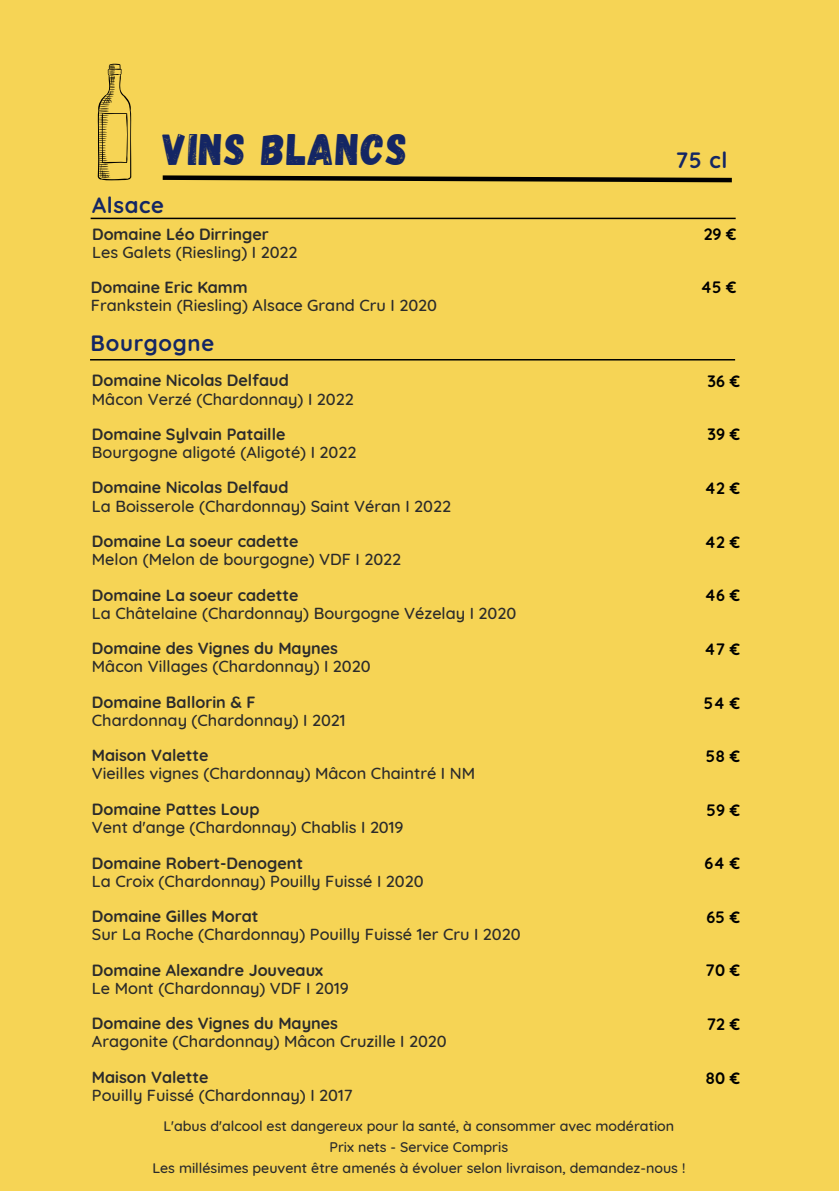
<style>
.page{position:relative;width:839px;height:1191px;background:#fff}
.page>*{position:absolute;margin:0;border:0;box-sizing:border-box;transform-origin:0 0}
.t1{font:44px "Gagalin";letter-spacing:.03em;color:#142664}
.t2{font:700 22.2px "Quicksand";letter-spacing:.03em;color:#142664}
.t3{font:500 16.4px "Quicksand";color:#2b2b2b}
.t4{font:700 16.4px "Quicksand";color:#000}
.t5{font:700 16.2px "Quicksand";color:#2b2b2b}
.t6{font:500 14.2px "Quicksand";color:#2b2b2b}
</style>
<div class="page">
<div style="left:0;top:0;width:838px;height:1191px;background:#f6d455"></div>
<svg style="left:162px;top:175px;width:570px;height:8px"></svg>
<svg style="left:97px;top:64px;width:34px;height:117px"></svg>
<hr style="left:90px;top:359px;width:645px;height:2px;background:#000">
<hr style="left:91px;top:218px;width:644px;height:1px;background:#000">
<p class="t1" style="left:163px;top:120px;width:246px">VINS BLANCS</p>
<h1 class="t2" style="left:676px;top:146px;width:53px">75 cl</h1>
<h4 class="t2" style="left:92px;top:191px;width:74px">Alsace</h4>
<h4 class="t5" style="left:92px;top:224px;width:178px">Domaine Léo Dirringer</h4>
<h3 class="t4" style="left:703px;top:224px;width:34px">29 €</h3>
<h4 class="t3" style="left:92px;top:241px;width:207px">Les Galets (Riesling) I 2022</h4>
<h3 class="t5" style="left:91px;top:276px;width:158px">Domaine Eric Kamm</h3>
<p class="t3" style="left:91px;top:294px;width:348px">Frankstein (Riesling) Alsace Grand Cru I 2020</p>
<p class="t4" style="left:700px;top:277px;width:38px">45 €</p>
<h4 class="t2" style="left:91px;top:329px;width:125px">Bourgogne</h4>
<h4 class="t5" style="left:92px;top:370px;width:198px">Domaine Nicolas Delfaud</h4>
<h3 class="t3" style="left:92px;top:388px;width:263px">Mâcon Verzé (Chardonnay) I 2022</h3>
<h4 class="t4" style="left:707px;top:370px;width:34px">36 €</h4>
<h4 class="t5" style="left:92px;top:424px;width:195px">Domaine Sylvain Pataille</h4>
<h3 class="t3" style="left:92px;top:442px;width:266px">Bourgogne aligoté (Aligoté) I 2022</h3>
<h4 class="t4" style="left:707px;top:424px;width:34px">39 €</h4>
<h4 class="t5" style="left:92px;top:477px;width:198px">Domaine Nicolas Delfaud</h4>
<h3 class="t3" style="left:92px;top:495px;width:360px">La Boisserole (Chardonnay) Saint Véran I 2022</h3>
<h4 class="t4" style="left:704px;top:478px;width:37px">42 €</h4>
<h4 class="t5" style="left:92px;top:531px;width:208px">Domaine La soeur cadette</h4>
<h3 class="t3" style="left:92px;top:549px;width:311px">Melon (Melon de bourgogne) VDF I 2022</h3>
<h4 class="t4" style="left:704px;top:531px;width:37px">42 €</h4>
<h3 class="t5" style="left:92px;top:584px;width:208px">Domaine La soeur cadette</h3>
<h2 class="t3" style="left:92px;top:602px;width:426px">La Châtelaine (Chardonnay) Bourgogne Vézelay I 2020</h2>
<h4 class="t4" style="left:704px;top:585px;width:37px">46 €</h4>
<h4 class="t5" style="left:92px;top:638px;width:248px">Domaine des Vignes du Maynes</h4>
<h3 class="t3" style="left:92px;top:656px;width:280px">Mâcon Villages (Chardonnay) I 2020</h3>
<h4 class="t4" style="left:704px;top:639px;width:37px">47 €</h4>
<h3 class="t5" style="left:92px;top:692px;width:165px">Domaine Ballorin &amp; F</h3>
<h4 class="t3" style="left:92px;top:709px;width:255px">Chardonnay (Chardonnay) I 2021</h4>
<h4 class="t4" style="left:704px;top:692px;width:38px">54 €</h4>
<h4 class="t5" style="left:92px;top:745px;width:118px">Maison Valette</h4>
<h3 class="t3" style="left:92px;top:763px;width:384px">Vieilles vignes (Chardonnay) Mâcon Chaintré I NM</h3>
<h4 class="t4" style="left:705px;top:746px;width:36px">58 €</h4>
<h4 class="t5" style="left:92px;top:799px;width:169px">Domaine Pattes Loup</h4>
<h3 class="t3" style="left:92px;top:817px;width:313px">Vent d'ange (Chardonnay) Chablis I 2019</h3>
<h4 class="t4" style="left:706px;top:799px;width:35px">59 €</h4>
<h4 class="t5" style="left:92px;top:852px;width:213px">Domaine Robert-Denogent</h4>
<h3 class="t3" style="left:92px;top:870px;width:333px">La Croix (Chardonnay) Pouilly Fuissé I 2020</h3>
<h4 class="t4" style="left:704px;top:853px;width:37px">64 €</h4>
<h4 class="t5" style="left:92px;top:906px;width:168px">Domaine Gilles Morat</h4>
<h3 class="t3" style="left:92px;top:924px;width:430px">Sur La Roche (Chardonnay) Pouilly Fuissé 1er Cru I 2020</h3>
<h4 class="t4" style="left:706px;top:906px;width:35px">65 €</h4>
<h4 class="t5" style="left:92px;top:960px;width:233px">Domaine Alexandre Jouveaux</h4>
<h3 class="t3" style="left:92px;top:977px;width:258px">Le Mont (Chardonnay) VDF I 2019</h3>
<h4 class="t4" style="left:705px;top:960px;width:36px">70 €</h4>
<h4 class="t5" style="left:92px;top:1013px;width:248px">Domaine des Vignes du Maynes</h4>
<h3 class="t3" style="left:92px;top:1031px;width:356px">Aragonite (Chardonnay) Mâcon Cruzille I 2020</h3>
<h4 class="t4" style="left:707px;top:1014px;width:35px">72 €</h4>
<h4 class="t5" style="left:92px;top:1067px;width:118px">Maison Valette</h4>
<h3 class="t3" style="left:92px;top:1085px;width:262px">Pouilly Fuissé (Chardonnay) I 2017</h3>
<h4 class="t4" style="left:705px;top:1067px;width:36px">80 €</h4>
<h2 class="t6" style="left:163px;top:1117px;width:512px">L'abus d'alcool est dangereux pour la santé, à consommer avec modération</h2>
<h2 class="t6" style="left:329px;top:1138px;width:180px">Prix nets - Service Compris</h2>
<h4 class="t6" style="left:152px;top:1159px;width:534px">Les millésimes peuvent être amenés à évoluer selon livraison, demandez-nous !</h4>
</div>
